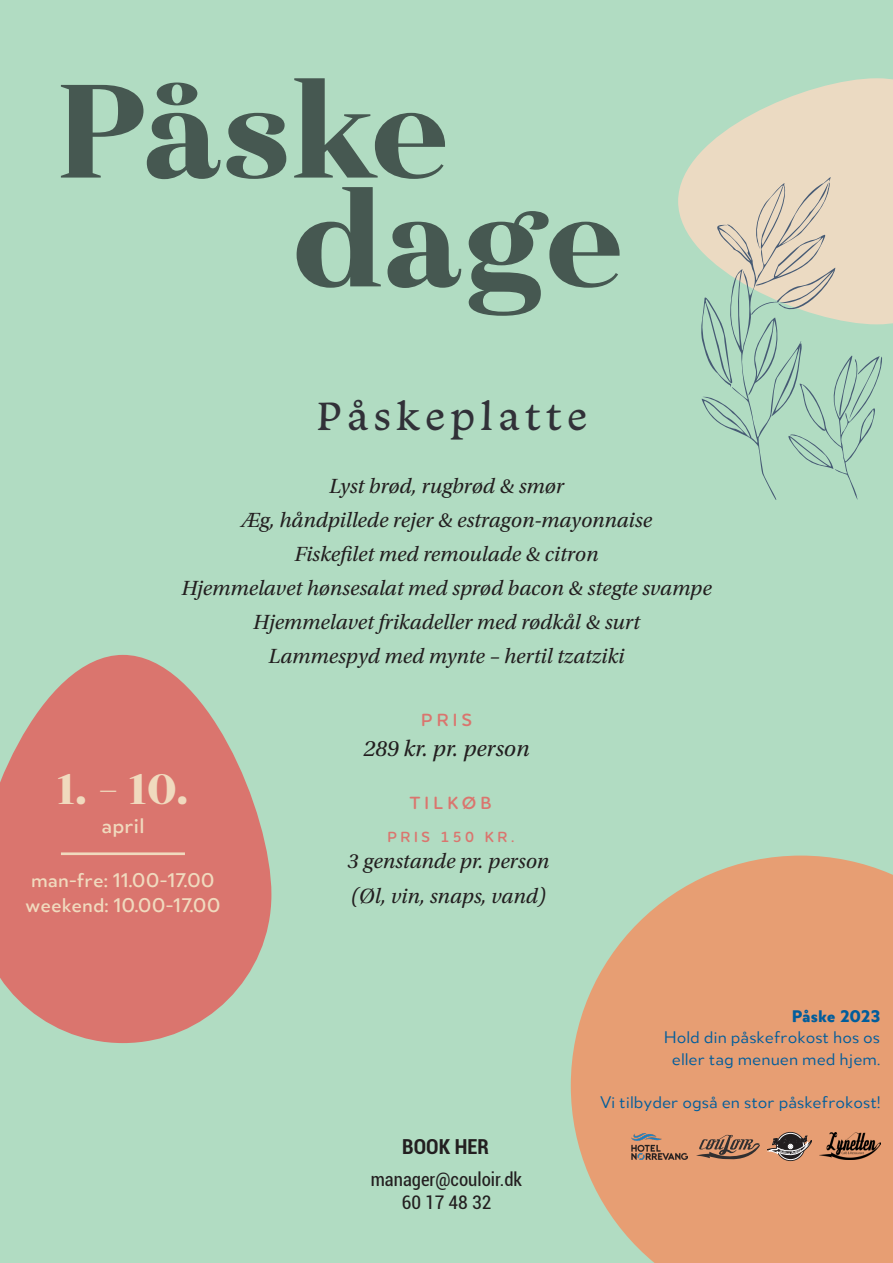
<style>
.page{position:relative;width:893px;height:1263px;background:#b1dcc2}
.page>*{position:absolute;margin:0;border:0;box-sizing:border-box;transform-origin:0 0}
.Serif__Black__32_Pt{font:132.3px "Haboro Nor Bla";color:#465851}
.Serif__Black__32_Pt-2{font:42.45px "Haboro Nor Bla";color:#f0dabe}
.Main_Heading{font:41.25px "Monarcha";letter-spacing:.125em;color:#313138}
.Menu_Item_Descriptio{font:italic 23.4px "Utopia Std";color:#231f20}
.Sans_Serif__Medium{font:500 22.5px "Merel";color:#f0dabe}
.Menu_Item_Descriptio-2{font:italic 21.6px "Utopia Std";color:#231f20}
.Sans_Serif__Medium-2{font:500 21.15px "Merel";color:#f0dabe}
.t1{font:700 condensed 20.7px "Roboto";color:#231f20}
.t2{font:condensed 18.75px "Roboto";color:#231f20}
.Sans_Serif__Regular{font:18px/21.6px "Merel";color:#015d9c;text-align:center}
.Menu_item{font:600 18px "Houschka Rounded";letter-spacing:.235em;color:#da756e}
.Sans_Serif__Black__1{font:900 18px "Merel";color:#015d9c}
.Menu_item-2{font:600 15px "Houschka Rounded";letter-spacing:.24em;color:#da756e}
</style>
<div class="page">
<svg style="left:0;top:655px;width:271px;height:388px;fill:#da756e"></svg>
<hr style="left:61px;top:852px;width:124px;height:3px;background:#f0dabe">
<svg style="left:678px;top:78px;width:215px;height:246px;fill:#ebdac2"></svg>
<svg style="left:571px;top:855px;width:322px;height:408px;fill:#e79e73"></svg>
<svg style="left:776px;top:1132px;width:29px;height:29px"></svg>
<svg style="left:777px;top:1133px;width:27px;height:27px"></svg>
<div style="left:778px;top:1134px;width:25px;height:25px;background:#231f20;border-radius:50%"></div>
<svg style="left:767px;top:1136px;width:44px;height:25px"></svg>
<img style="left:632px;top:1133px;width:55px;height:27px">
<svg style="left:696px;top:1134px;width:64px;height:27px"></svg>
<img style="left:819px;top:1133px;width:61px;height:27px">
<svg style="left:698px;top:174px;width:189px;height:326px"></svg>
<p class="Serif__Black__32_Pt" style="left:54px;top:43px;width:397px">Påske</p>
<p class="Serif__Black__32_Pt" style="left:292px;top:152px;width:334px">dage</p>
<p class="Main_Heading" style="left:317px;top:389px;width:272px">Påskeplatte</p>
<p class="Menu_Item_Descriptio-2" style="left:329px;top:474px;width:236px">Lyst brød, rugbrød &amp; smør</p>
<p class="Menu_Item_Descriptio-2" style="left:241px;top:508px;width:412px">Æg, håndpillede rejer &amp; estragon-mayonnaise</p>
<p class="Menu_Item_Descriptio-2" style="left:295px;top:542px;width:305px">Fiskefilet med remoulade &amp; citron</p>
<p class="Menu_Item_Descriptio-2" style="left:181px;top:576px;width:532px">Hjemmelavet hønsesalat med sprød bacon &amp; stegte svampe</p>
<p class="Menu_Item_Descriptio-2" style="left:253px;top:610px;width:388px">Hjemmelavet frikadeller med rødkål &amp; surt</p>
<p class="Menu_Item_Descriptio-2" style="left:269px;top:644px;width:357px">Lammespyd med mynte – hertil tzatziki</p>
<p class="Serif__Black__32_Pt-2" style="left:57px;top:761px;width:133px">1. - 10.</p>
<p class="Sans_Serif__Medium" style="left:101px;top:808px;width:44px">april</p>
<p class="Sans_Serif__Medium-2" style="left:31px;top:863px;width:185px">man-fre: 11.00-17.00</p>
<p class="Sans_Serif__Medium-2" style="left:25px;top:889px;width:197px">weekend: 10.00-17.00</p>
<p class="Menu_item" style="left:421px;top:708px;width:52px">PRIS</p>
<p class="Menu_Item_Descriptio" style="left:364px;top:736px;width:167px">289 kr. pr. person</p>
<p class="Menu_item" style="left:410px;top:791px;width:84px">TILKØB</p>
<p class="Menu_item-2" style="left:387px;top:827px;width:128px">PRIS 150 KR.</p>
<p class="Menu_Item_Descriptio-2" style="left:348px;top:850px;width:203px">3 genstande pr. person</p>
<p class="Menu_Item_Descriptio-2" style="left:351px;top:884px;width:197px">(Øl, vin, snaps, vand)</p>
<p class="t1" style="left:402px;top:1132px;width:88px">BOOK HER</p>
<p class="t2" style="left:371px;top:1167px;width:153px">manager@couloir.dk</p>
<p class="t2" style="left:402px;top:1189px;width:91px">60 17 48 32</p>
<p class="Sans_Serif__Black__1" style="left:792px;top:1000px;width:90px">Påske 2023</p>
<p class="Sans_Serif__Regular" style="left:664px;top:1025px;width:218px">Hold din påskefrokost hos os eller tag menuen med hjem.</p>
<p class="Sans_Serif__Regular" style="left:600px;top:1090px;width:282px">Vi tilbyder også en stor påskefrokost!</p>
</div>
